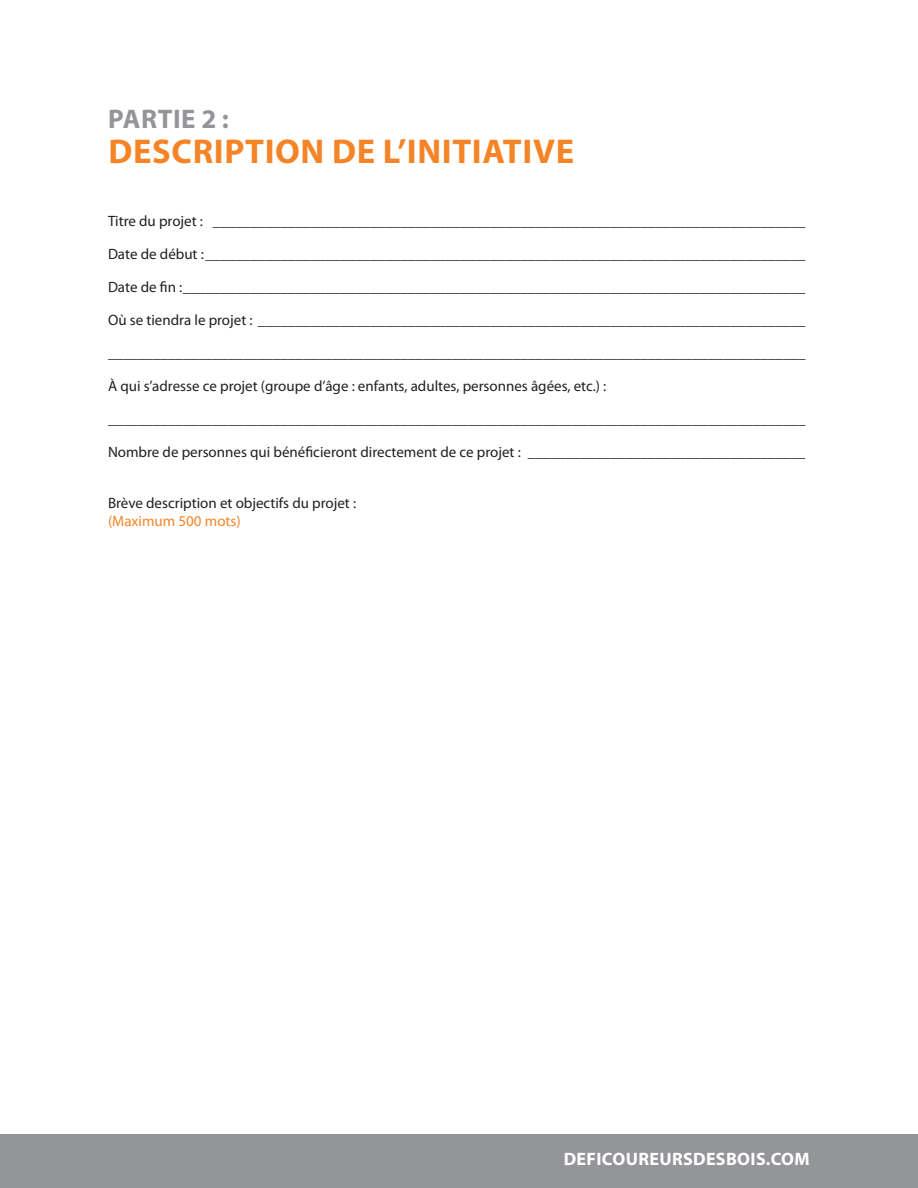
<style>
.page{position:relative;width:918px;height:1188px;background:#fff}
.page>*{position:absolute;margin:0;border:0;box-sizing:border-box;transform-origin:0 0}
.Subtitle{font:700 34.5px "Myriad Pro";letter-spacing:.02em;color:#f58427}
.Subtitle-2{font:700 27px "Myriad Pro";letter-spacing:.02em;color:#939598}
.Body_text_2{font:700 18px "Myriad Pro";letter-spacing:.02em;color:#fff}
.Body_formulaire{font:15px "Myriad Pro";color:#231f20}
.Body_text_2-2{font:15px/18px "Myriad Pro";color:#231f20}
.s1{color:#f58427}
</style>
<div class="page">
<div style="left:0;top:1134px;width:918px;height:54px;background:#939598"></div>
<p class="Subtitle-2" style="left:108px;top:102px;width:122px">PARTIE 2 :</p>
<p class="Subtitle" style="left:108px;top:129px;width:467px">DESCRIPTION DE L’INITIATIVE</p>
<p class="Body_formulaire" style="left:108px;top:211px;width:699px">Titre du projet : _______________________________________________________________________________</p>
<p class="Body_formulaire" style="left:108px;top:244px;width:699px">Date de début :________________________________________________________________________________</p>
<p class="Body_formulaire" style="left:108px;top:277px;width:699px">Date de fin :___________________________________________________________________________________</p>
<p class="Body_formulaire" style="left:108px;top:310px;width:699px">Où se tiendra le projet : _________________________________________________________________________</p>
<p class="Body_formulaire" style="left:108px;top:343px;width:699px">_____________________________________________________________________________________________</p>
<p class="Body_formulaire" style="left:108px;top:376px;width:500px">À qui s’adresse ce projet (groupe d’âge : enfants, adultes, personnes âgées, etc.) :</p>
<p class="Body_formulaire" style="left:108px;top:409px;width:699px">_____________________________________________________________________________________________</p>
<p class="Body_formulaire" style="left:108px;top:442px;width:699px">Nombre de personnes qui bénéficieront directement de ce projet : _____________________________________</p>
<p class="Body_text_2-2" style="left:108px;top:493px;width:250px">Brève description et objectifs du projet : <span class="s1">(Maximum 500 mots)</span></p>
<p class="Body_text_2" style="left:564px;top:1147px;width:248px">DEFICOUREURSDESBOIS.COM</p>
</div>
